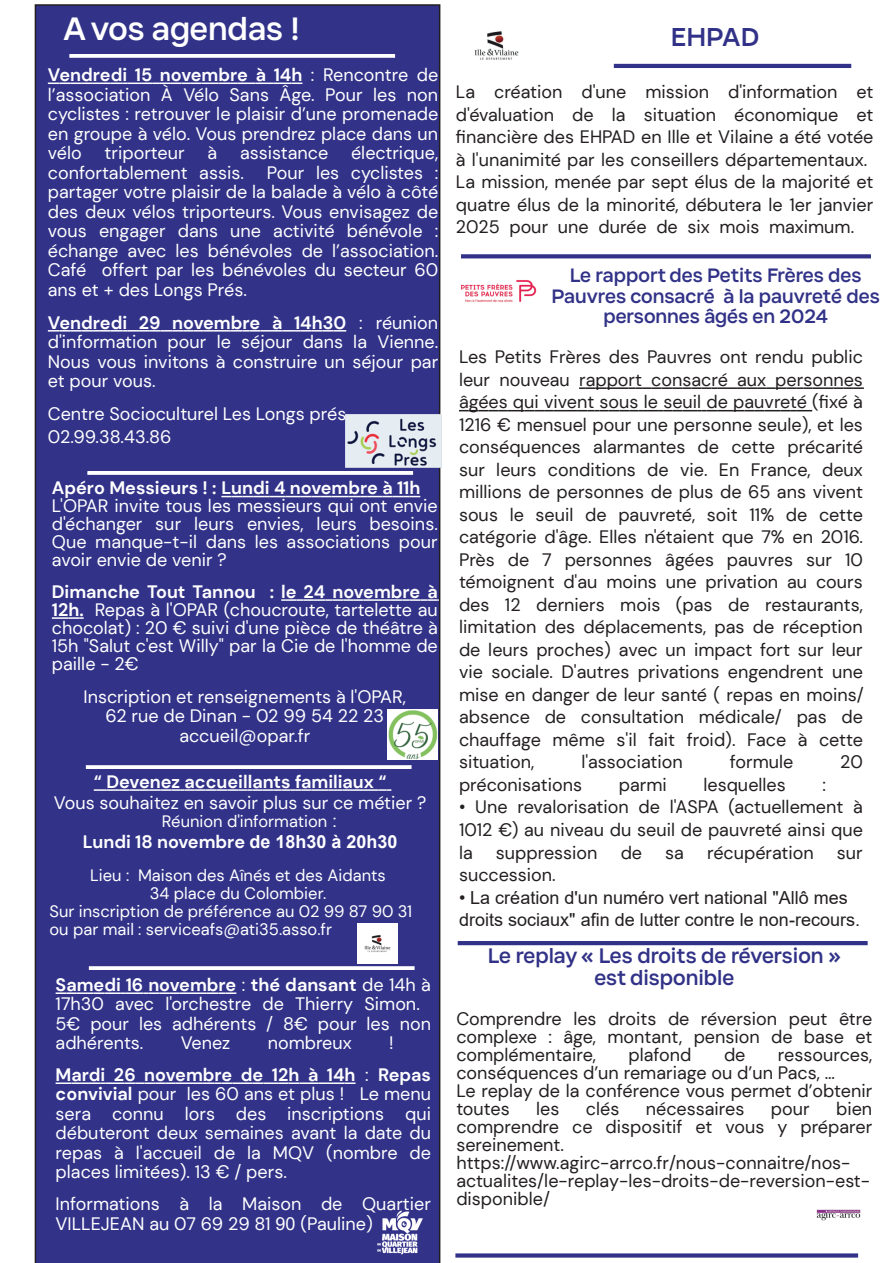
<style>
.page{position:relative;width:893px;height:1263px;background:#fff}
.page>*{position:absolute;margin:0;border:0;box-sizing:border-box;transform-origin:0 0}
.t1{font:500 30px "Condate";color:#fff}
.t2{font:500 24px "Condate";color:#313287}
.t3{font:500 19.5px/22.5px "Condate";color:#313287;text-align:center}
.t4{font:18px/22.5px "DM Sans";color:#231f20;text-align:justify}
.t5{font:18px/19.5px "DM Sans";color:#fff;text-align:justify}
.t6{font:700 18px/31.5px "DM Sans";color:#fff}
.t7{font:18px/22.5px "Arial";color:#231f20}
.t8{font:500 18px/20.7px "Condate";color:#313287;text-align:center}
.t9{font:16.5px "DM Sans";color:#fff}
.s1{font-weight:700}
.s2{font-family:"Arial";font-size:18px}
.s3{font-family:"Arial"}
.s4{font-weight:400}
</style>
<div class="page">
<div style="left:35px;top:4px;width:405px;height:1259px;background:#313288"></div>
<div style="left:614px;top:64px;width:237px;height:4px;border:2px solid #313288"></div>
<svg style="left:48px;top:83px;width:254px;height:1px"></svg>
<svg style="left:48px;top:330px;width:298px;height:2px"></svg>
<svg style="left:221px;top:496px;width:199px;height:1px"></svg>
<svg style="left:281px;top:599px;width:158px;height:2px"></svg>
<svg style="left:52px;top:617px;width:32px;height:2px"></svg>
<img style="left:345px;top:414px;width:97px;height:54px">
<img style="left:388px;top:709px;width:49px;height:50px">
<div style="left:461px;top:254px;width:410px;height:4px;border:2px solid #313288"></div>
<img style="left:474px;top:31px;width:45px;height:29px">
<svg style="left:94px;top:789px;width:297px;height:2px"></svg>
<svg style="left:579px;top:387px;width:285px;height:2px"></svg>
<svg style="left:459px;top:410px;width:353px;height:1px"></svg>
<div style="left:458px;top:941px;width:410px;height:4px;border:2px solid #313288"></div>
<svg style="left:56px;top:992px;width:180px;height:2px"></svg>
<svg style="left:56px;top:1082px;width:300px;height:2px"></svg>
<img style="left:365px;top:1208px;width:68px;height:48px">
<div style="left:455px;top:1253px;width:403px;height:4px;border:2px solid #313288"></div>
<img style="left:357px;top:923px;width:40px;height:40px">
<img style="left:461px;top:280px;width:76px;height:22px">
<img style="left:816px;top:1209px;width:45px;height:12px">
<h1 class="t1" style="left:63px;top:17px;width:239px">A vos agendas !</h1>
<p class="t5" style="left:48px;top:65px;width:392px"><span class="s1">Vendredi 15 novembre à 14h</span> : Rencontre de l’association À Vélo Sans Âge. Pour les non cyclistes : retrouver le plaisir d’une promenade en groupe à vélo. Vous prendrez place dans un vélo</p>
<p class="t5" style="left:105px;top:143px;width:82px">triporteur</p>
<p class="t5" style="left:208px;top:143px;width:11px">à</p>
<p class="t5" style="left:240px;top:143px;width:90px">assistance</p>
<p class="t5" style="left:351px;top:143px;width:89px">électrique,</p>
<p class="t5" style="left:48px;top:163px;width:197px">confortablement assis.</p>
<p class="t5" style="left:48px;top:163px;width:392px;text-indent:219px">Pour les cyclistes : partager votre plaisir de la balade à vélo à côté des deux vélos triporteurs. Vous envisagez de vous engager dans une activité bénévole : échange avec les bénévoles de l’association.<br>Café offert par les bénévoles du secteur 60 ans et + des Longs Prés.</p>
<p class="t5" style="left:48px;top:313px;width:392px"><span class="s1">Vendredi 29 novembre à 14h30</span> : réunion d'information pour le séjour dans la Vienne.<br>Nous vous invitons à construire un séjour par et pour vous.</p>
<p class="t5" style="left:48px;top:403px;width:300px;line-height:22.5px">Centre Socioculturel Les Longs prés<br>02.99.38.43.86</p>
<p class="t6" style="left:52px;top:472px;width:370px">Apéro Messieurs ! : Lundi 4 novembre à 11h</p>
<p class="t5" style="left:52px;top:497px;width:387px;line-height:18px">L'OPAR invite tous les messieurs qui ont envie d'échanger sur leurs envies, leurs besoins.<br>Que manque-t-il dans les associations pour avoir envie de venir ?</p>
<p class="t5" style="left:52px;top:583px;width:387px;line-height:18px"><span class="s1">Dimanche Tout Tannou : le 24 novembre à 12h.</span> Repas à l'OPAR (choucroute, tartelette au chocolat) : 20 € suivi d'une pièce de théâtre à 15h "Salut c'est Willy" par la Cie de l'homme de paille - 2€</p>
<p class="t5" style="left:84px;top:687px;width:324px;text-align:center">Inscription et renseignements à l'OPAR,<br>62 rue de Dinan - 02 99 54 22 23 accueil@opar.fr</p>
<p class="t6" style="left:94px;top:766px;width:294px">“ Devenez accueillants familiaux “</p>
<p class="t5" style="left:54px;top:793px;width:374px">Vous souhaitez en savoir plus sur ce métier ?</p>
<p class="t9" style="left:162px;top:810px;width:177px">Réunion d'information <span class="s2">:</span></p>
<p class="t6" style="left:83px;top:826px;width:316px">Lundi 18 novembre <span class="s3">de 18h30 à 20h30</span></p>
<p class="t9" style="left:90px;top:864px;width:297px">Lieu : Maison des Aînés et des Aidants</p>
<p class="t9" style="left:150px;top:882px;width:178px">34 place du Colombier.</p>
<p class="t9" style="left:49px;top:900px;width:364px">Sur inscription de préférence au 02 99 87 90 31</p>
<p class="t9" style="left:49px;top:918px;width:284px">ou par mail : serviceafs@ati35.asso.fr</p>
<p class="t5" style="left:56px;top:975px;width:377px;text-align:left"><span class="s1">Samedi 16 novembre</span> : <span class="s1">thé dansant</span> de 14h à<br>17h30 avec l'orchestre de Thierry Simon.<br>5€ pour les adhérents / 8€ pour les non adhérents.</p>
<p class="t5" style="left:181px;top:1033px;width:51px">Venez</p>
<p class="t5" style="left:268px;top:1033px;width:86px">nombreux</p>
<p class="t6" style="left:56px;top:1027px;width:377px;text-indent:334px"><span class="s4">!<br></span>Mardi 26 novembre de 12h à 14h <span class="s4">:</span> Repas</p>
<p class="t5" style="left:56px;top:1084px;width:377px"><span class="s1">convivial</span> pour les 60 ans et plus ! Le menu sera connu lors des inscriptions qui débuteront deux semaines avant la date du repas à l'accueil de la MQV (nombre de places limitées). 13 € / pers.</p>
<p class="t5" style="left:56px;top:1194px;width:377px">Informations à la Maison de Quartier<br>VILLEJEAN au 07 69 29 81 <span class="s3">90</span> (Pauline)</p>
<h2 class="t2" style="left:671px;top:27px;width:90px">EHPAD</h2>
<p class="t4" style="left:456px;top:81px;width:419px;text-align:left">La création d'une mission d'information et d'évaluation de la situation économique et financière des EHPAD en Ille et Vilaine a été votée à l'unanimité par les conseillers départementaux.<br>La mission, menée par sept élus de la majorité et quatre élus de la minorité, débutera le 1er janvier 2025 pour une durée de six mois maximum.</p>
<p class="t8" style="left:551px;top:267px;width:330px">Le rapport des Petits Frères des<br>Pauvres consacré à la pauvreté des personnes âgés en 2024</p>
<p class="t4" style="left:459px;top:346px;width:406px">Les Petits Frères des Pauvres ont rendu public leur nouveau rapport consacré aux personnes âgées qui vivent sous le seuil de pauvreté (fixé à 1216 € mensuel pour une personne seule), et les conséquences alarmantes de cette précarité sur leurs conditions de vie. En France, deux millions de personnes de plus de 65 ans vivent sous le seuil de pauvreté, soit 11% de cette catégorie d'âge. Elles n'étaient que 7% en 2016.<br>Près de 7 personnes âgées pauvres sur 10 témoignent d'au moins une privation au cours des 12 derniers mois (pas de restaurants, limitation des déplacements, pas de réception de leurs proches) avec un impact fort sur leur vie sociale. D'autres privations engendrent une mise en danger de leur santé ( repas en moins/ absence de consultation médicale/ pas de chauffage même s'il fait froid). Face à cette situation,</p>
<p class="t4" style="left:581px;top:751px;width:103px">l'association</p>
<p class="t4" style="left:730px;top:751px;width:65px">formule</p>
<p class="t4" style="left:840px;top:751px;width:24px">20</p>
<p class="t4" style="left:459px;top:774px;width:124px">préconisations</p>
<p class="t4" style="left:619px;top:774px;width:49px">parmi</p>
<p class="t4" style="left:703px;top:774px;width:84px">lesquelles</p>
<p class="t4" style="left:823px;top:774px;width:5px">:</p>
<p class="t4" style="left:459px;top:796px;width:405px">• Une revalorisation de l'ASPA (actuellement à 1012 €) au niveau du seuil de pauvreté ainsi que la</p>
<p class="t4" style="left:496px;top:841px;width:103px">suppression</p>
<p class="t4" style="left:621px;top:841px;width:23px">de</p>
<p class="t4" style="left:665px;top:841px;width:20px">sa</p>
<p class="t4" style="left:707px;top:841px;width:108px">récupération</p>
<p class="t4" style="left:837px;top:841px;width:27px">sur</p>
<p class="t4" style="left:459px;top:864px;width:98px">succession.</p>
<p class="t7" style="left:459px;top:886px;width:403px">• La création d'un numéro vert national "Allô mes droits sociaux" afin de lutter contre le non-recours.</p>
<p class="t3" style="left:488px;top:946px;width:354px">Le replay « Les droits de réversion » est disponible</p>
<p class="t4" style="left:456px;top:1010px;width:417px;line-height:18px">Comprendre les droits de réversion peut être complexe : âge, montant, pension de base et complémentaire,</p>
<p class="t4" style="left:628px;top:1043px;width:65px">plafond</p>
<p class="t4" style="left:724px;top:1043px;width:23px">de</p>
<p class="t4" style="left:456px;top:1046px;width:417px;line-height:18px;text-align:left;text-indent:322px">ressources, conséquences d’un remariage ou d’un Pacs, ...<br>Le replay de la conférence vous permet d’obtenir toutes</p>
<p class="t4" style="left:536px;top:1097px;width:25px">les</p>
<p class="t4" style="left:586px;top:1097px;width:35px">clés</p>
<p class="t4" style="left:646px;top:1097px;width:100px">nécessaires</p>
<p class="t4" style="left:771px;top:1097px;width:40px">pour</p>
<p class="t4" style="left:456px;top:1100px;width:417px;line-height:18px;text-align:left;text-indent:380px">bien comprendre ce dispositif et vous y préparer sereinement. https://www.agirc-arrco.fr/nous-connaitre/nos&shy;actualites/le-replay-les-droits-de-reversion-est&shy;disponible/</p>
</div>
